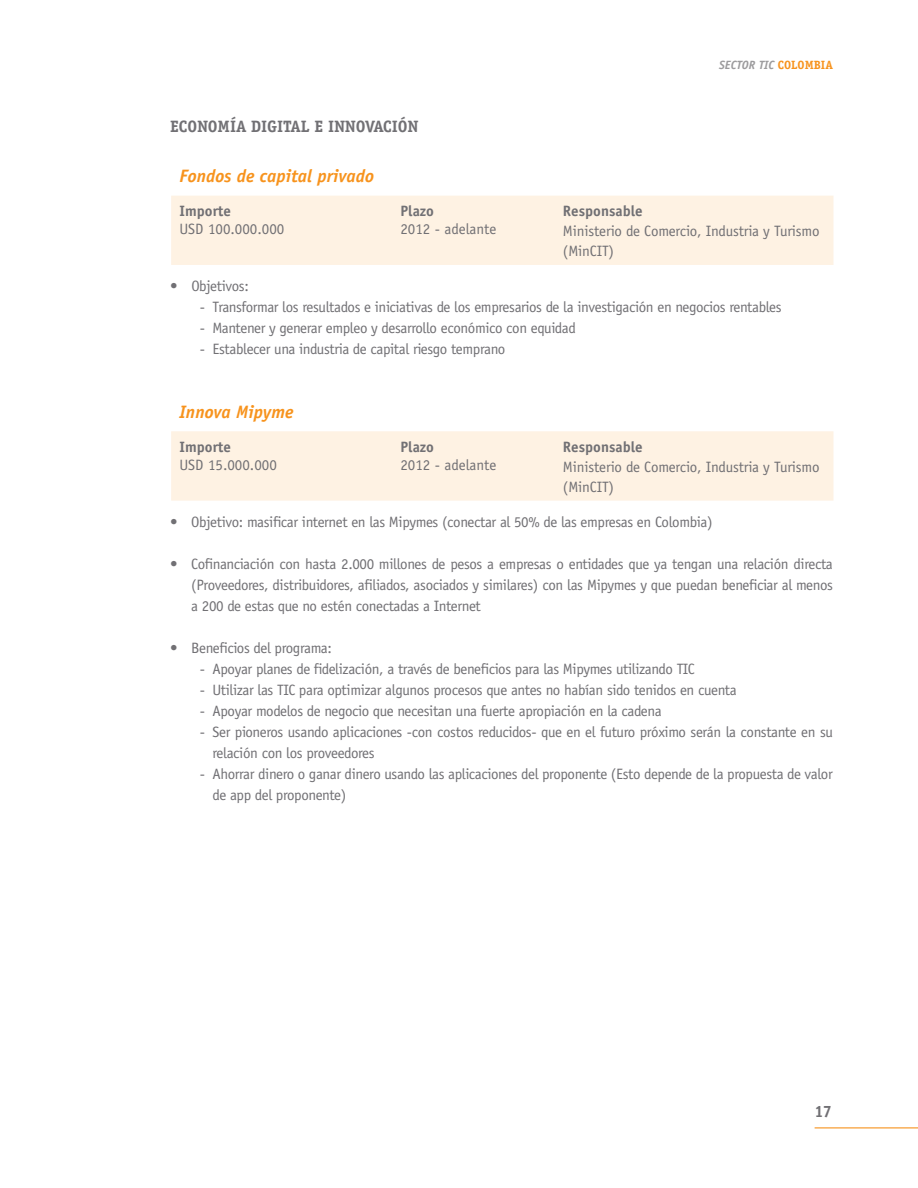
<style>
.page{position:relative;width:918px;height:1188px;background:#fff}
.page>*{position:absolute;margin:0;border:0;box-sizing:border-box;transform-origin:0 0}
.t1{font:italic 700 18px "Officina Sans";color:#f7931d}
.t2{font:700 16.5px "Officina Serif";letter-spacing:-.005em;color:#717074}
.t3{font:15px/21px "Officina Sans";letter-spacing:-.025em;color:#717074}
.t4{font:15px "Officina Sans";color:#717074}
.t5{font:700 15px "Officina Sans";color:#717074}
.t6{font:italic 700 12px "Officina Sans";color:#9c9b9d}
.s1{font-family:"Officina Serif";font-style:normal;color:#f7931d}
</style>
<div class="page">
<hr style="left:815px;top:1127px;width:103px;height:1px;background:#f7931d">
<div style="left:171px;top:196px;width:662px;height:69px;background:#fef2e3"></div>
<div style="left:171px;top:431px;width:662px;height:70px;background:#fef2e3"></div>
<p class="t2" style="left:170px;top:116px;width:250px">ECONOMÍA DIGITAL E INNOVACIÓN</p>
<p class="t1" style="left:180px;top:165px;width:196px">Fondos de capital privado</p>
<p class="t5" style="left:180px;top:201px;width:53px">Importe</p>
<p class="t4" style="left:180px;top:220px;width:106px">USD 100.000.000</p>
<p class="t5" style="left:400px;top:201px;width:35px">Plazo</p>
<p class="t4" style="left:400px;top:220px;width:97px">2012 - adelante</p>
<p class="t6" style="left:719px;top:58px;width:115px">Sector TIC <span class="s1">COLOMBIA</span></p>
<p class="t5" style="left:563px;top:201px;width:81px">Responsable</p>
<p class="t3" style="left:563px;top:221px;width:258px;line-height:20.2px">Ministerio de Comercio, Industria y Turismo (MinCIT)</p>
<p class="t3" style="left:170px;top:276px;width:80px">• Objetivos:</p>
<p class="t3" style="left:200px;top:297px;width:583px">- Transformar los resultados e iniciativas de los empresarios de la investigación en negocios rentables</p>
<p class="t3" style="left:200px;top:318px;width:378px">- Mantener y generar empleo y desarrollo económico con equidad</p>
<p class="t3" style="left:200px;top:339px;width:307px">- Establecer una industria de capital riesgo temprano</p>
<p class="t1" style="left:180px;top:401px;width:115px">Innova Mipyme</p>
<p class="t5" style="left:180px;top:437px;width:53px">Importe</p>
<p class="t4" style="left:180px;top:456px;width:99px">USD 15.000.000</p>
<p class="t5" style="left:400px;top:437px;width:35px">Plazo</p>
<p class="t4" style="left:400px;top:456px;width:97px">2012 - adelante</p>
<p class="t5" style="left:563px;top:437px;width:81px">Responsable</p>
<p class="t3" style="left:563px;top:457px;width:258px;line-height:20.2px">Ministerio de Comercio, Industria y Turismo (MinCIT)</p>
<p class="t3" style="left:170px;top:511px;width:544px">• Objetivo: masificar internet en las Mipymes (conectar al 50% de las empresas en Colombia)</p>
<p class="t3" style="left:191px;top:553px;width:643px;text-align:justify;text-indent:-21px">• Cofinanciación con hasta 2.000 millones de pesos a empresas o entidades que ya tengan una relación directa (Proveedores, distribuidores, afiliados, asociados y similares) con las Mipymes y que puedan beneficiar al menos a 200 de estas que no estén conectadas a Internet</p>
<p class="t3" style="left:170px;top:637px;width:163px">• Beneficios del programa:</p>
<p class="t3" style="left:200px;top:658px;width:496px">- Apoyar planes de fidelización, a través de beneficios para las Mipymes utilizando TIC</p>
<p class="t3" style="left:200px;top:679px;width:538px">- Utilizar las TIC para optimizar algunos procesos que antes no habían sido tenidos en cuenta</p>
<p class="t3" style="left:200px;top:700px;width:463px">- Apoyar modelos de negocio que necesitan una fuerte apropiación en la cadena</p>
<p class="t3" style="left:213px;top:721px;width:622px;text-indent:-13px">- Ser pioneros usando aplicaciones -con costos reducidos- que en el futuro próximo serán la constante en su relación con los proveedores</p>
<p class="t3" style="left:213px;top:763px;width:622px;text-indent:-13px">- Ahorrar dinero o ganar dinero usando las aplicaciones del proponente (Esto depende de la propuesta de valor de app del proponente)</p>
<p class="t2" style="left:815px;top:1101px;width:19px">17</p>
</div>
